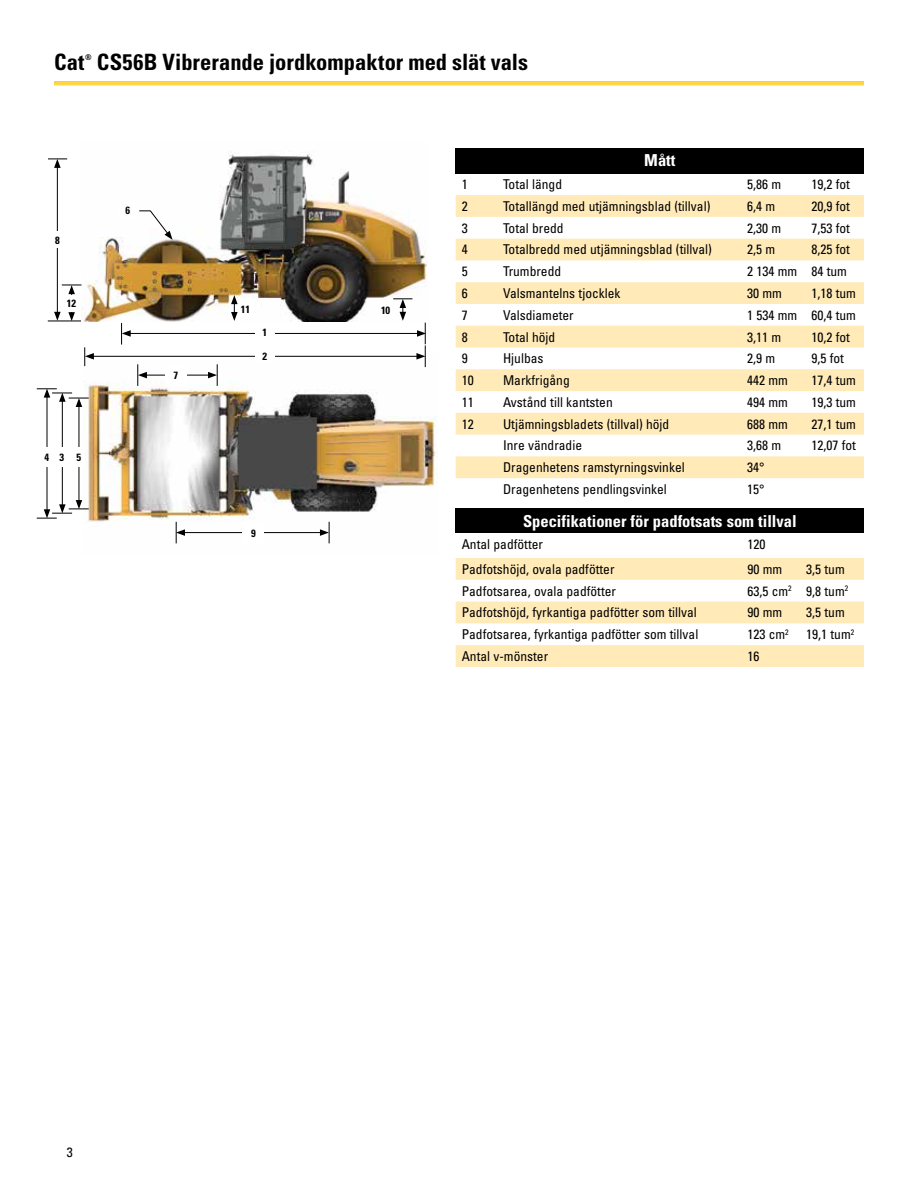
<style>
.page{position:relative;width:918px;height:1188px;background:#fff}
.page>*{position:absolute;margin:0;border:0;box-sizing:border-box;transform-origin:0 0}
.t1{font:700 condensed 22.5px "Univers LT Std";color:#000}
.t2{font:700 condensed 16.5px "Univers LT Std";color:#fff}
.t3{font:condensed 13.5px "Univers LT Std";color:#000}
.t4{font:condensed 13.5px "Univers LT Std";color:#000}
.t5{font:700 condensed 10.5px "Univers LT Std";color:#000}
.t6{font:700 condensed 7.8px "Univers LT Std";color:#000}
</style>
<div class="page">
<div style="left:456px;top:148px;width:408px;height:25px;background:#000"></div>
<svg style="left:456px;top:195px;width:408px;height:283px;fill:#ffeab8"></svg>
<div style="left:456px;top:509px;width:408px;height:24px;background:#000"></div>
<svg style="left:456px;top:558px;width:408px;height:109px;fill:#ffeab8"></svg>
<img style="left:84px;top:355px;width:354px;height:189px">
<hr style="left:145px;top:375px;width:65px;height:1px;background:#000">
<svg style="left:208px;top:364px;width:10px;height:22px"></svg>
<svg style="left:138px;top:364px;width:9px;height:22px"></svg>
<hr style="left:79px;top:405px;width:1px;height:98px;background:#000">
<hr style="left:62px;top:399px;width:1px;height:108px;background:#000">
<hr style="left:47px;top:395px;width:1px;height:117px;background:#000">
<svg style="left:37px;top:389px;width:52px;height:18px"></svg>
<svg style="left:37px;top:500px;width:52px;height:19px"></svg>
<div style="left:56px;top:447px;width:12px;height:20px;background:#fff"></div>
<div style="left:40px;top:447px;width:13px;height:20px;background:#fff"></div>
<div style="left:73px;top:447px;width:12px;height:20px;background:#fff"></div>
<hr style="left:183px;top:532px;width:139px;height:1px;background:#000">
<svg style="left:320px;top:522px;width:10px;height:21px"></svg>
<svg style="left:176px;top:522px;width:9px;height:21px"></svg>
<div style="left:243px;top:523px;width:21px;height:21px;background:#fff"></div>
<div style="left:165px;top:365px;width:22px;height:21px;background:#fff"></div>
<hr style="left:48px;top:321px;width:377px;height:1px;background:#000">
<img style="left:81px;top:153px;width:346px;height:168px">
<hr style="left:57px;top:165px;width:1px;height:149px;background:#000">
<svg style="left:48px;top:159px;width:19px;height:9px"></svg>
<div style="left:48px;top:231px;width:19px;height:17px;background:#fff"></div>
<svg style="left:139px;top:210px;width:34px;height:30px"></svg>
<div style="left:118px;top:202px;width:19px;height:17px;background:#fff"></div>
<svg style="left:54px;top:285px;width:27px;height:36px"></svg>
<div style="left:62px;top:295px;width:19px;height:17px;background:#fff"></div>
<svg style="left:231px;top:295px;width:7px;height:26px"></svg>
<div style="left:238px;top:301px;width:16px;height:16px;background:#fff"></div>
<div style="left:375px;top:302px;width:21px;height:16px;background:#fff"></div>
<hr style="left:91px;top:356px;width:328px;height:1px;background:#000">
<svg style="left:84px;top:347px;width:10px;height:19px"></svg>
<div style="left:255px;top:347px;width:19px;height:17px;background:#fff"></div>
<hr style="left:128px;top:333px;width:291px;height:1px;background:#000">
<svg style="left:121px;top:323px;width:10px;height:22px"></svg>
<svg style="left:393px;top:299px;width:33px;height:68px"></svg>
<div style="left:255px;top:324px;width:19px;height:17px;background:#fff"></div>
<h1 class="t1" style="left:54px;top:48px;width:32px">Cat</h1>
<p class="t6" style="left:85px;top:52px;width:8px">®</p>
<h1 class="t1" style="left:97px;top:48px;width:433px">CS56B Vibrerande jordkompaktor med slät vals</h1>
<p class="t2" style="left:644px;top:150px;width:33px">Mått</p>
<p class="t5" style="left:55px;top:234px;width:6px">8</p>
<p class="t5" style="left:67px;top:297px;width:11px">12</p>
<p class="t5" style="left:44px;top:450px;width:38px">435</p>
<p class="t5" style="left:125px;top:204px;width:6px">6</p>
<p class="t5" style="left:174px;top:369px;width:6px">7</p>
<p class="t5" style="left:241px;top:302px;width:11px">11</p>
<p class="t5" style="left:381px;top:304px;width:11px">10</p>
<p class="t5" style="left:262px;top:349px;width:6px">2</p>
<p class="t5" style="left:262px;top:326px;width:6px">1</p>
<p class="t5" style="left:251px;top:527px;width:6px">9</p>
<p class="t4" style="left:462px;top:176px;width:7px">1</p>
<p class="t3" style="left:503px;top:176px;width:61px">Total längd</p>
<p class="t3" style="left:747px;top:176px;width:36px">5,86 m</p>
<p class="t3" style="left:812px;top:176px;width:40px">19,2 fot</p>
<p class="t4" style="left:462px;top:198px;width:7px">2</p>
<p class="t3" style="left:503px;top:198px;width:209px">Totallängd med utjämningsblad (tillval)</p>
<p class="t3" style="left:747px;top:198px;width:30px">6,4 m</p>
<p class="t3" style="left:812px;top:198px;width:40px">20,9 fot</p>
<p class="t4" style="left:462px;top:219px;width:7px">3</p>
<p class="t3" style="left:503px;top:219px;width:62px">Total bredd</p>
<p class="t3" style="left:747px;top:219px;width:36px">2,30 m</p>
<p class="t3" style="left:812px;top:219px;width:40px">7,53 fot</p>
<p class="t4" style="left:462px;top:241px;width:7px">4</p>
<p class="t3" style="left:503px;top:241px;width:210px">Totalbredd med utjämningsblad (tillval)</p>
<p class="t3" style="left:747px;top:241px;width:30px">2,5 m</p>
<p class="t3" style="left:812px;top:241px;width:40px">8,25 fot</p>
<p class="t4" style="left:462px;top:263px;width:7px">5</p>
<p class="t3" style="left:503px;top:263px;width:60px">Trumbredd</p>
<p class="t3" style="left:747px;top:263px;width:101px">2 134 mm 84 tum</p>
<p class="t4" style="left:462px;top:285px;width:7px">6</p>
<p class="t3" style="left:503px;top:285px;width:119px">Valsmantelns tjocklek</p>
<p class="t3" style="left:747px;top:285px;width:36px">30 mm</p>
<p class="t3" style="left:812px;top:285px;width:46px">1,18 tum</p>
<p class="t4" style="left:462px;top:306px;width:7px">7</p>
<p class="t3" style="left:503px;top:306px;width:72px">Valsdiameter</p>
<p class="t3" style="left:747px;top:306px;width:110px">1 534 mm 60,4 tum</p>
<p class="t4" style="left:462px;top:328px;width:7px">8</p>
<p class="t3" style="left:503px;top:328px;width:54px">Total höjd</p>
<p class="t3" style="left:747px;top:328px;width:36px">3,11 m</p>
<p class="t3" style="left:812px;top:328px;width:40px">10,2 fot</p>
<p class="t4" style="left:462px;top:350px;width:7px">9</p>
<p class="t3" style="left:503px;top:350px;width:42px">Hjulbas</p>
<p class="t3" style="left:747px;top:350px;width:30px">2,9 m</p>
<p class="t3" style="left:812px;top:350px;width:34px">9,5 fot</p>
<p class="t4" style="left:462px;top:372px;width:13px">10</p>
<p class="t3" style="left:503px;top:372px;width:68px">Markfrigång</p>
<p class="t3" style="left:747px;top:372px;width:42px">442 mm</p>
<p class="t3" style="left:812px;top:372px;width:46px">17,4 tum</p>
<p class="t4" style="left:462px;top:394px;width:13px">11</p>
<p class="t3" style="left:503px;top:394px;width:111px">Avstånd till kantsten</p>
<p class="t3" style="left:747px;top:394px;width:42px">494 mm</p>
<p class="t3" style="left:812px;top:394px;width:46px">19,3 tum</p>
<p class="t4" style="left:462px;top:415px;width:13px">12</p>
<p class="t3" style="left:503px;top:415px;width:168px">Utjämningsbladets (tillval) höjd</p>
<p class="t3" style="left:747px;top:415px;width:42px">688 mm</p>
<p class="t3" style="left:812px;top:415px;width:46px">27,1 tum</p>
<p class="t3" style="left:503px;top:437px;width:81px">Inre vändradie</p>
<p class="t3" style="left:747px;top:437px;width:36px">3,68 m</p>
<p class="t3" style="left:812px;top:437px;width:46px">12,07 fot</p>
<p class="t3" style="left:503px;top:459px;width:183px">Dragenhetens ramstyrningsvinkel</p>
<p class="t3" style="left:747px;top:459px;width:19px">34°</p>
<p class="t3" style="left:503px;top:481px;width:165px">Dragenhetens pendlingsvinkel</p>
<p class="t3" style="left:747px;top:481px;width:19px">15°</p>
<p class="t2" style="left:523px;top:511px;width:275px">Specifikationer för padfotsats som tillval</p>
<p class="t3" style="left:462px;top:535px;width:83px">Antal padfötter</p>
<p class="t3" style="left:747px;top:535px;width:19px">120</p>
<p class="t3" style="left:462px;top:560px;width:154px">Padfotshöjd, ovala padfötter</p>
<p class="t3" style="left:747px;top:560px;width:36px">90 mm</p>
<p class="t3" style="left:806px;top:560px;width:40px">3,5 tum</p>
<p class="t3" style="left:462px;top:582px;width:156px">Padfotsarea, ovala padfötter</p>
<p class="t3" style="left:747px;top:582px;width:102px">63,5 cm<sup>2</sup> 9,8 tum<sup>2</sup></p>
<p class="t3" style="left:462px;top:604px;width:237px">Padfotshöjd, fyrkantiga padfötter som tillval</p>
<p class="t3" style="left:747px;top:604px;width:36px">90 mm</p>
<p class="t3" style="left:806px;top:604px;width:40px">3,5 tum</p>
<p class="t3" style="left:462px;top:626px;width:238px">Padfotsarea, fyrkantiga padfötter som tillval</p>
<p class="t3" style="left:747px;top:626px;width:43px">123 cm<sup>2</sup></p>
<p class="t3" style="left:806px;top:626px;width:50px">19,1 tum<sup>2</sup></p>
<p class="t3" style="left:462px;top:648px;width:88px">Antal v-mönster</p>
<p class="t3" style="left:747px;top:648px;width:13px">16</p>
<p class="t3" style="left:67px;top:1144px;width:7px">3</p>
</div>
